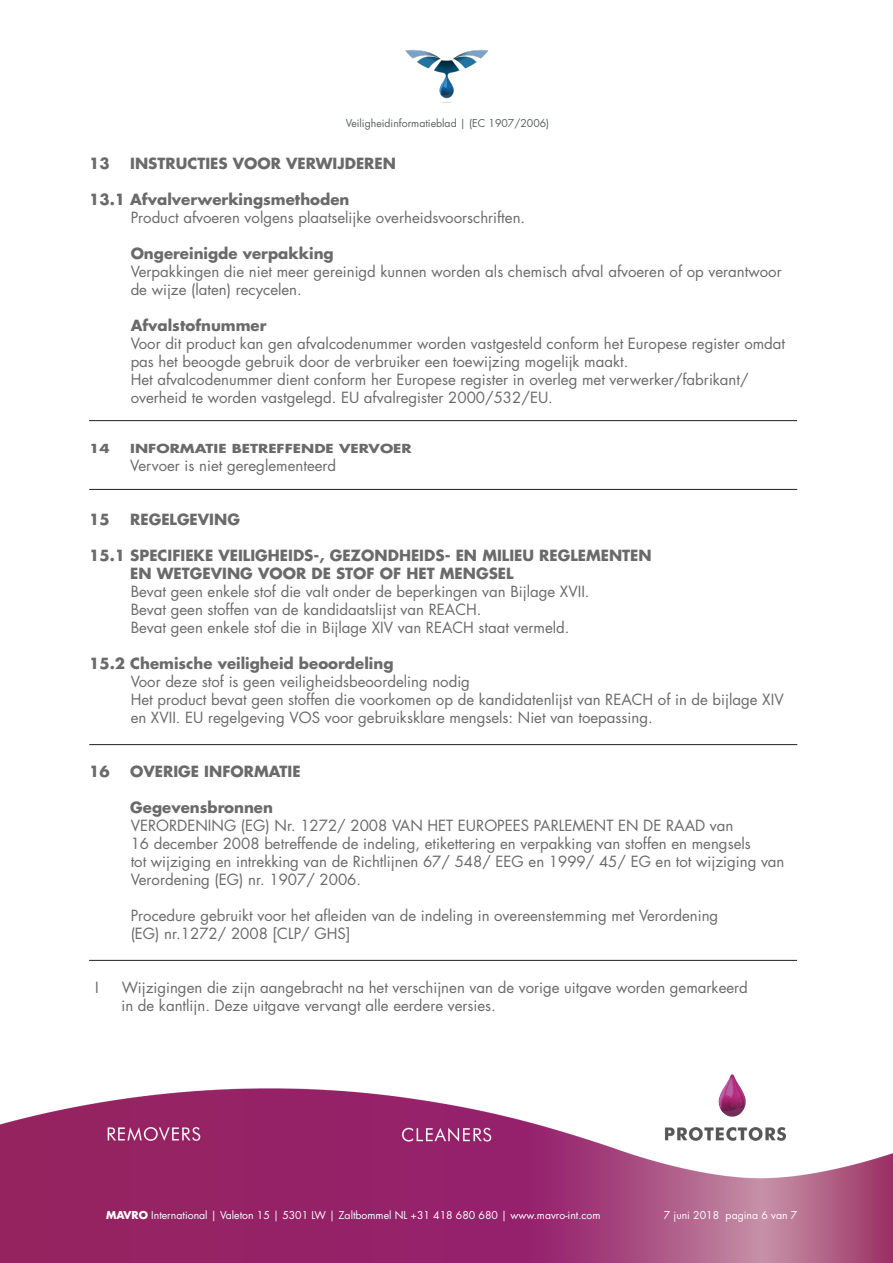
<style>
.page{position:relative;width:893px;height:1263px;background:#fff}
.page>*{position:absolute;margin:0;border:0;box-sizing:border-box;transform-origin:0 0}
.t1{font:15px/18px "Futura Std";color:#6a6a6a}
.t2{font:700 15px "Futura Std";color:#6a6a6a}
.t3{font:700 12.15px "Futura Std";color:#6a6a6a;scale:1.24 1}
.t4{font:10.5px "Futura Std";color:#fff}
.t5{font:10.5px "Futura Std";color:#5b5f60}
.s1{font-weight:700}
</style>
<div class="page">
<img style="left:405px;top:49px;width:83px;height:54px">
<img style="left:0;top:1074px;width:893px;height:189px">
<hr style="left:89px;top:420px;width:708px;height:1px;background:#231f20">
<hr style="left:89px;top:744px;width:708px;height:1px;background:#231f20">
<hr style="left:89px;top:960px;width:708px;height:1px;background:#231f20">
<hr style="left:89px;top:489px;width:708px;height:1px;background:#231f20">
<p class="t5" style="left:346px;top:116px;width:205px">Veiligheidinformatieblad | (EC 1907/2006)</p>
<p class="t2" style="left:89px;top:153px;width:22px">13</p>
<p class="t2" style="left:130px;top:153px;width:267px">INSTRUCTIES VOOR VERWIJDEREN</p>
<p class="t2" style="left:89px;top:189px;width:262px">13.1 Afvalverwerkingsmethoden</p>
<p class="t1" style="left:131px;top:208px;width:396px">Product afvoeren volgens plaatselijke overheidsvoorschriften.</p>
<p class="t2" style="left:131px;top:243px;width:205px">Ongereinigde verpakking</p>
<p class="t1" style="left:131px;top:262px;width:652px">Verpakkingen die niet meer gereinigd kunnen worden als chemisch afval afvoeren of op verantwoor</p>
<p class="t1" style="left:131px;top:280px;width:173px">de wijze (laten) recycelen.</p>
<p class="t2" style="left:131px;top:315px;width:137px">Afvalstofnummer</p>
<p class="t1" style="left:131px;top:334px;width:656px">Voor dit product kan gen afvalcodenummer worden vastgesteld conform het Europese register omdat</p>
<p class="t1" style="left:131px;top:352px;width:499px">pas het beoogde gebruik door de verbruiker een toewijzing mogelijk maakt.</p>
<p class="t1" style="left:131px;top:370px;width:619px">Het afvalcodenummer dient conform her Europese register in overleg met verwerker/fabrikant/</p>
<p class="t1" style="left:131px;top:388px;width:424px">overheid te worden vastgelegd. EU afvalregister 2000/532/EU.</p>
<p class="t3" style="left:89px;top:441px;width:18px">14</p>
<p class="t3" style="left:130px;top:441px;width:229px">INFORMATIE BETREFFENDE VERVOER</p>
<p class="t1" style="left:130px;top:457px;width:208px">Vervoer is niet gereglementeerd</p>
<p class="t2" style="left:89px;top:510px;width:22px">15</p>
<p class="t2" style="left:130px;top:510px;width:111px">REGELGEVING</p>
<p class="t2" style="left:89px;top:546px;width:564px">15.1 SPECIFIEKE VEILIGHEIDS-, GEZONDHEIDS- EN MILIEU REGLEMENTEN</p>
<p class="t2" style="left:130px;top:564px;width:385px">EN WETGEVING VOOR DE STOF OF HET MENGSEL</p>
<p class="t1" style="left:131px;top:583px;width:460px">Bevat geen enkele stof die valt onder de beperkingen van Bijlage XVII.</p>
<p class="t1" style="left:131px;top:601px;width:352px">Bevat geen stoffen van de kandidaatslijst van REACH.</p>
<p class="t1" style="left:131px;top:619px;width:440px">Bevat geen enkele stof die in Bijlage XIV van REACH staat vermeld.</p>
<p class="t2" style="left:89px;top:654px;width:306px">15.2 Chemische veiligheid beoordeling</p>
<p class="t1" style="left:131px;top:673px;width:341px">Voor deze stof is geen veiligheidsbeoordeling nodig</p>
<p class="t1" style="left:131px;top:691px;width:654px">Het product bevat geen stoffen die voorkomen op de kandidatenlijst van REACH of in de bijlage XIV</p>
<p class="t1" style="left:131px;top:709px;width:524px">en XVII. EU regelgeving VOS voor gebruiksklare mengsels: Niet van toepassing.</p>
<p class="t2" style="left:89px;top:762px;width:22px">16</p>
<p class="t2" style="left:130px;top:762px;width:172px">OVERIGE INFORMATIE</p>
<p class="t2" style="left:130px;top:798px;width:144px">Gegevensbronnen</p>
<p class="t1" style="left:131px;top:817px;width:604px">VERORDENING (EG) Nr. 1272/ 2008 VAN HET EUROPEES PARLEMENT EN DE RAAD van</p>
<p class="t1" style="left:131px;top:835px;width:622px">16 december 2008 betreffende de indeling, etikettering en verpakking van stoffen en mengsels</p>
<p class="t1" style="left:131px;top:853px;width:655px">tot wijziging en intrekking van de Richtlijnen 67/ 548/ EEG en 1999/ 45/ EG en tot wijziging van</p>
<p class="t1" style="left:131px;top:871px;width:232px">Verordening (EG) nr. 1907/ 2006.</p>
<p class="t1" style="left:131px;top:907px;width:589px">Procedure gebruikt voor het afleiden van de indeling in overeenstemming met Verordening</p>
<p class="t1" style="left:131px;top:925px;width:221px">(EG) nr.1272/ 2008 [CLP/ GHS]</p>
<p class="t1" style="left:95px;top:979px;width:5px">I</p>
<p class="t1" style="left:121px;top:979px;width:628px">Wijzigingen die zijn aangebracht na het verschijnen van de vorige uitgave worden gemarkeerd in de kantlijn. Deze uitgave vervangt alle eerdere versies.</p>
<p class="t4" style="left:106px;top:1208px;width:496px"><span class="s1">MAVRO</span> International | Valeton 15 | 5301 LW | Zaltbommel NL +31 418 680 680 | www.mavro-int.com</p>
<p class="t4" style="left:664px;top:1208px;width:135px">7 juni 2018 pagina 6 van 7</p>
</div>
